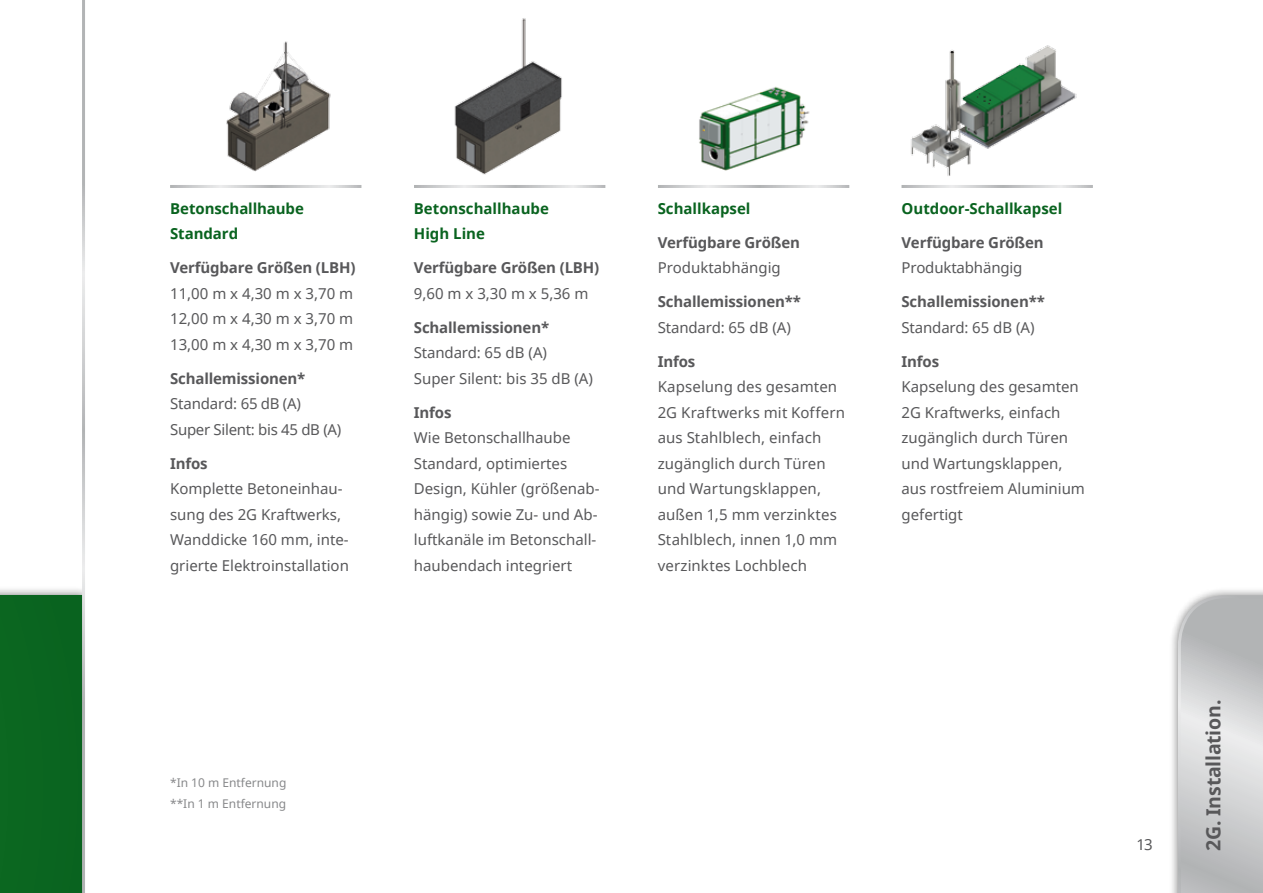
<style>
.page{position:relative;width:1263px;height:893px;background:#fff}
.page>*{position:absolute;margin:0;border:0;box-sizing:border-box;transform-origin:0 0}
.t1{font:700 19.5px "Noto Sans";letter-spacing:-.015em;color:#58585a}
.t2{font:15px/25.5px "Noto Sans";color:#58585a}
.t3{font:700 15px "Noto Sans";letter-spacing:-.01em;color:#58585a}
.t4{font:700 15px/25.5px "Noto Sans";color:#09631f}
.t5{font:15px/25.5px "Noto Sans";letter-spacing:-.02em;color:#58585a}
.t6{font:12px/21px "Noto Sans";color:#87888a}
</style>
<div class="page">
<div style="left:0;top:586px;width:84px;height:307px;background:#000;opacity:.5"></div>
<div style="left:0;top:595px;width:84px;height:298px;background:#0a6520"></div>
<div style="left:1169px;top:586px;width:94px;height:307px;background:#000;opacity:.5"></div>
<svg style="left:1176px;top:594px;width:87px;height:299px;background:#cacbcc"></svg>
<img style="left:226px;top:41px;width:105px;height:131px">
<img style="left:454px;top:18px;width:108px;height:157px">
<img style="left:699px;top:86px;width:111px;height:85px">
<hr style="left:82px;top:0;width:3px;height:893px;background:#fff">
<img style="left:911px;top:45px;width:166px;height:131px">
<p class="t4" style="left:170px;top:195px;width:135px">Betonschallhaube<br>Standard</p>
<p class="t3" style="left:170px;top:257px;width:186px">Verfügbare Größen (LBH)</p>
<p class="t2" style="left:170px;top:280px;width:185px;text-align:justify">11,00 m x 4,30 m x 3,70 m 12,00 m x 4,30 m x 3,70 m 13,00 m x 4,30 m x 3,70 m</p>
<p class="t3" style="left:170px;top:368px;width:137px">Schallemissionen*</p>
<p class="t5" style="left:170px;top:391px;width:173px">Standard: 65 dB (A)<br>Super Silent: bis 45 dB (A)</p>
<p class="t3" style="left:170px;top:453px;width:39px">Infos</p>
<p class="t2" style="left:170px;top:476px;width:180px">Komplette Betoneinhau&shy;sung des 2G Kraftwerks,<br>Wanddicke 160 mm, inte&shy;grierte Elektroinstallation</p>
<p class="t6" style="left:170px;top:772px;width:118px">*In 10 m Entfernung **In 1 m Entfernung</p>
<p class="t4" style="left:414px;top:195px;width:136px">Betonschallhaube<br>High Line</p>
<p class="t3" style="left:414px;top:257px;width:186px">Verfügbare Größen (LBH)</p>
<p class="t2" style="left:414px;top:280px;width:176px">9,60 m x 3,30 m x 5,36 m</p>
<p class="t3" style="left:414px;top:317px;width:137px">Schallemissionen*</p>
<p class="t2" style="left:414px;top:340px;width:181px">Standard: 65 dB (A)<br>Super Silent: bis 35 dB (A)</p>
<p class="t3" style="left:414px;top:402px;width:39px">Infos</p>
<p class="t2" style="left:414px;top:425px;width:187px">Wie Betonschallhaube<br>Standard, optimiertes<br>Design, Kühler (größenab&shy;hängig) sowie Zu- und Ab&shy;luftkanäle im Betonschall&shy;haubendach integriert</p>
<p class="t4" style="left:658px;top:195px;width:94px">Schallkapsel</p>
<p class="t3" style="left:658px;top:232px;width:144px">Verfügbare Größen</p>
<p class="t2" style="left:658px;top:255px;width:125px">Produktabhängig</p>
<p class="t3" style="left:658px;top:291px;width:145px">Schallemissionen**</p>
<p class="t2" style="left:658px;top:314px;width:135px">Standard: 65 dB (A)</p>
<p class="t3" style="left:658px;top:351px;width:39px">Infos</p>
<p class="t2" style="left:658px;top:374px;width:189px">Kapselung des gesamten<br>2G Kraftwerks mit Koffern aus Stahlblech, einfach zugänglich durch Türen und Wartungsklappen, außen 1,5 mm verzinktes<br>Stahlblech, innen 1,0 mm verzinktes Lochblech</p>
<p class="t4" style="left:901px;top:195px;width:162px">Outdoor-Schallkapsel</p>
<p class="t3" style="left:901px;top:232px;width:144px">Verfügbare Größen</p>
<p class="t2" style="left:901px;top:255px;width:122px">Produktabhängig</p>
<p class="t3" style="left:901px;top:291px;width:145px">Schallemissionen**</p>
<p class="t2" style="left:901px;top:314px;width:135px">Standard: 65 dB (A)</p>
<p class="t3" style="left:901px;top:351px;width:39px">Infos</p>
<p class="t2" style="left:901px;top:374px;width:185px">Kapselung des gesamten<br>2G Kraftwerks, einfach zugänglich durch Türen und Wartungsklappen, aus rostfreiem Aluminium gefertigt</p>
<p class="t2" style="left:1136px;top:831px;width:18px">13</p>
<h1 class="t1" style="left:1199px;top:851px;width:153px;rotate:-90deg">2G. Installation.</h1>
</div>
